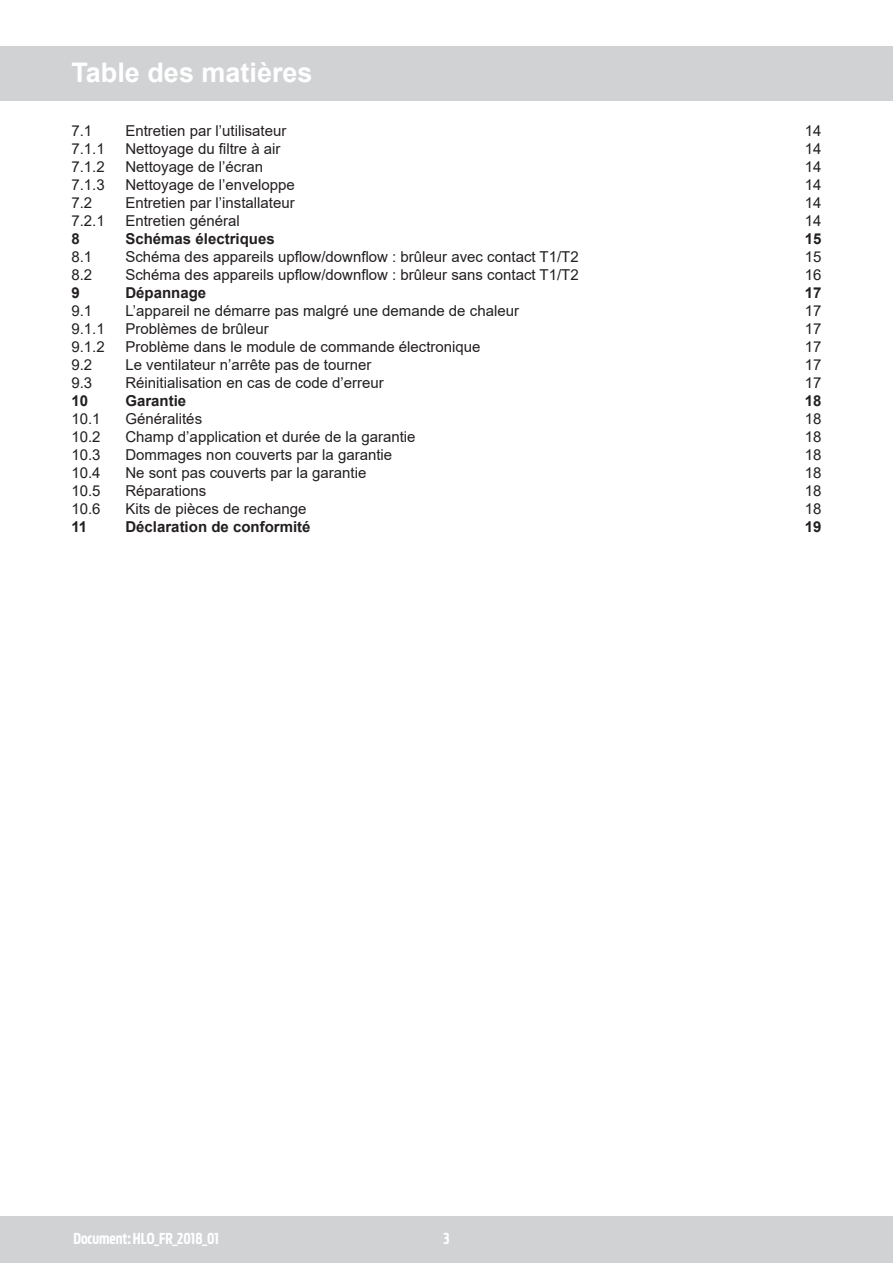
<style>
.page{position:relative;width:893px;height:1263px;background:#fff}
.page>*{position:absolute;margin:0;border:0;box-sizing:border-box;transform-origin:0 0}
.t1{font:700 27px "Arial";color:#fff}
.t2{font:15px "Arial";color:#231f20}
.t3{font:700 15px "Arial";color:#231f20}
.t4{font:700 15px "Antenna Extra Cond";color:#fff}
</style>
<div class="page">
<div style="left:0;top:46px;width:893px;height:54px;background:#d1d2d4"></div>
<div style="left:0;top:1216px;width:893px;height:47px;background:#d1d2d4"></div>
<h1 class="t1" style="left:71px;top:54px;width:243px">Table des matières</h1>
<p class="t2" style="left:71px;top:121px;width:22px">7.1</p>
<p class="t2" style="left:125px;top:121px;width:162px">Entretien par l’utilisateur</p>
<p class="t2" style="left:805px;top:121px;width:18px">14</p>
<p class="t2" style="left:71px;top:139px;width:35px">7.1.1</p>
<p class="t2" style="left:125px;top:139px;width:157px">Nettoyage du filtre à air</p>
<p class="t2" style="left:805px;top:139px;width:18px">14</p>
<p class="t2" style="left:71px;top:157px;width:35px">7.1.2</p>
<p class="t2" style="left:125px;top:157px;width:139px">Nettoyage de l’écran</p>
<p class="t2" style="left:805px;top:157px;width:18px">14</p>
<p class="t2" style="left:71px;top:175px;width:35px">7.1.3</p>
<p class="t2" style="left:125px;top:175px;width:171px">Nettoyage de l’enveloppe</p>
<p class="t2" style="left:805px;top:175px;width:18px">14</p>
<p class="t2" style="left:71px;top:193px;width:22px">7.2</p>
<p class="t2" style="left:125px;top:193px;width:171px">Entretien par l’installateur</p>
<p class="t2" style="left:805px;top:193px;width:18px">14</p>
<p class="t2" style="left:71px;top:211px;width:35px">7.2.1</p>
<p class="t2" style="left:125px;top:211px;width:116px">Entretien général</p>
<p class="t2" style="left:805px;top:211px;width:18px">14</p>
<p class="t3" style="left:71px;top:229px;width:10px">8</p>
<p class="t3" style="left:125px;top:229px;width:151px">Schémas électriques</p>
<p class="t3" style="left:805px;top:229px;width:18px">15</p>
<p class="t2" style="left:71px;top:247px;width:22px">8.1</p>
<p class="t2" style="left:125px;top:247px;width:455px">Schéma des appareils upflow/downflow : brûleur avec contact T1/T2</p>
<p class="t2" style="left:805px;top:247px;width:18px">15</p>
<p class="t2" style="left:71px;top:265px;width:22px">8.2</p>
<p class="t2" style="left:125px;top:265px;width:455px">Schéma des appareils upflow/downflow : brûleur sans contact T1/T2</p>
<p class="t2" style="left:805px;top:265px;width:18px">16</p>
<p class="t3" style="left:71px;top:283px;width:10px">9</p>
<p class="t3" style="left:125px;top:283px;width:82px">Dépannage</p>
<p class="t3" style="left:805px;top:283px;width:18px">17</p>
<p class="t2" style="left:71px;top:301px;width:22px">9.1</p>
<p class="t2" style="left:125px;top:301px;width:395px">L’appareil ne démarre pas malgré une demande de chaleur</p>
<p class="t2" style="left:805px;top:301px;width:18px">17</p>
<p class="t2" style="left:71px;top:319px;width:35px">9.1.1</p>
<p class="t2" style="left:125px;top:319px;width:145px">Problèmes de brûleur</p>
<p class="t2" style="left:805px;top:319px;width:18px">17</p>
<p class="t2" style="left:71px;top:337px;width:35px">9.1.2</p>
<p class="t2" style="left:125px;top:337px;width:357px">Problème dans le module de commande électronique</p>
<p class="t2" style="left:805px;top:337px;width:18px">17</p>
<p class="t2" style="left:71px;top:355px;width:22px">9.2</p>
<p class="t2" style="left:125px;top:355px;width:247px">Le ventilateur n’arrête pas de tourner</p>
<p class="t2" style="left:805px;top:355px;width:18px">17</p>
<p class="t2" style="left:71px;top:373px;width:22px">9.3</p>
<p class="t2" style="left:125px;top:373px;width:260px">Réinitialisation en cas de code d’erreur</p>
<p class="t2" style="left:805px;top:373px;width:18px">17</p>
<p class="t3" style="left:71px;top:391px;width:18px">10</p>
<p class="t3" style="left:125px;top:391px;width:62px">Garantie</p>
<p class="t3" style="left:805px;top:391px;width:18px">18</p>
<p class="t2" style="left:71px;top:409px;width:31px">10.1</p>
<p class="t2" style="left:125px;top:409px;width:78px">Généralités</p>
<p class="t2" style="left:805px;top:409px;width:18px">18</p>
<p class="t2" style="left:71px;top:427px;width:31px">10.2</p>
<p class="t2" style="left:125px;top:427px;width:292px">Champ d’application et durée de la garantie</p>
<p class="t2" style="left:805px;top:427px;width:18px">18</p>
<p class="t2" style="left:71px;top:445px;width:31px">10.3</p>
<p class="t2" style="left:125px;top:445px;width:268px">Dommages non couverts par la garantie</p>
<p class="t2" style="left:805px;top:445px;width:18px">18</p>
<p class="t2" style="left:71px;top:463px;width:31px">10.4</p>
<p class="t2" style="left:125px;top:463px;width:242px">Ne sont pas couverts par la garantie</p>
<p class="t2" style="left:805px;top:463px;width:18px">18</p>
<p class="t2" style="left:71px;top:481px;width:31px">10.5</p>
<p class="t2" style="left:125px;top:481px;width:82px">Réparations</p>
<p class="t2" style="left:805px;top:481px;width:18px">18</p>
<p class="t2" style="left:71px;top:499px;width:31px">10.6</p>
<p class="t2" style="left:125px;top:499px;width:182px">Kits de pièces de rechange</p>
<p class="t2" style="left:805px;top:499px;width:18px">18</p>
<p class="t3" style="left:71px;top:517px;width:17px">11</p>
<p class="t3" style="left:125px;top:517px;width:187px">Déclaration de conformité</p>
<p class="t3" style="left:805px;top:517px;width:18px">19</p>
<p class="t4" style="left:73px;top:1229px;width:147px">Document: HLO_FR_2018_01</p>
<p class="t4" style="left:443px;top:1229px;width:8px">3</p>
</div>
